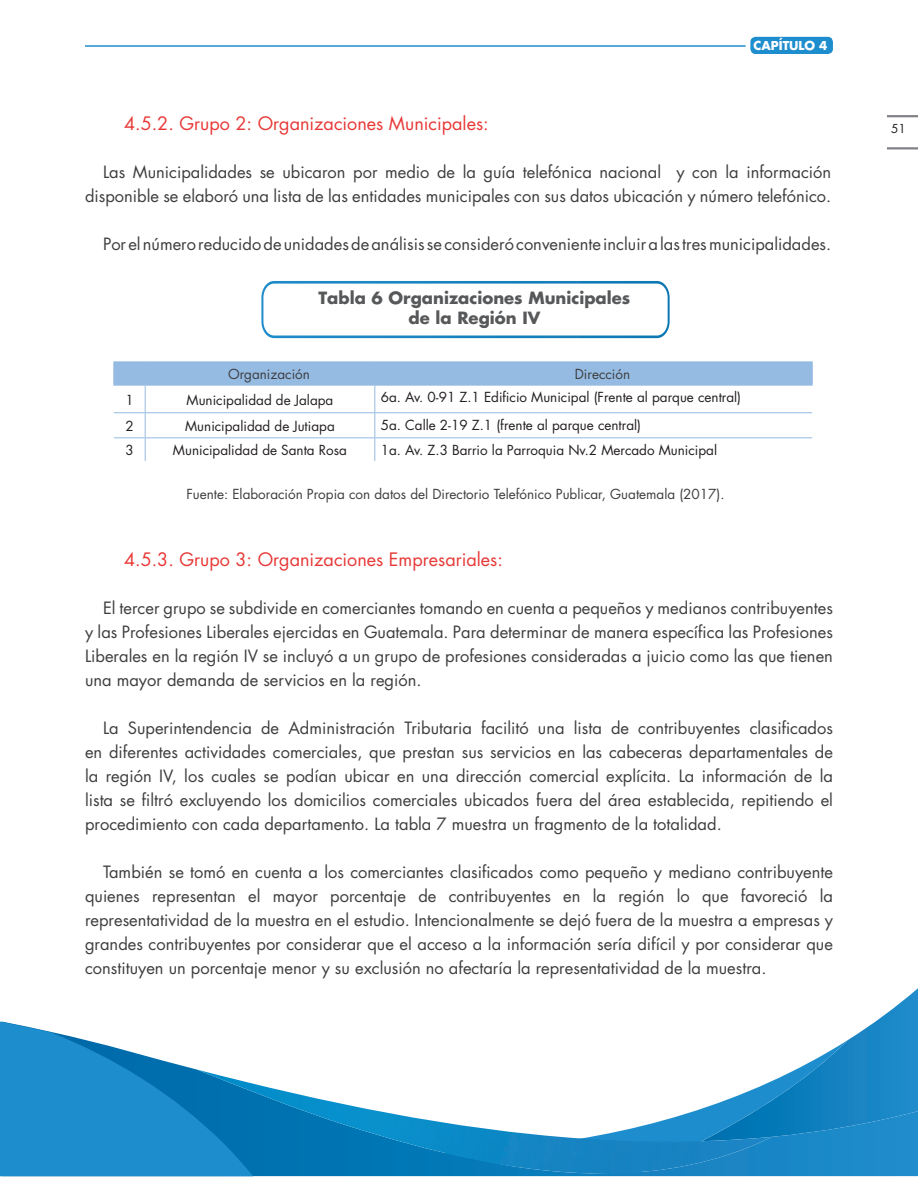
<style>
.page{position:relative;width:918px;height:1188px;background:#fff}
.page>*{position:absolute;margin:0;border:0;box-sizing:border-box;transform-origin:0 0}
.Subtitulos_1{font:18px "Futura Std";color:#e73937}
.CUERPO{font:16.5px/24px "Futura Std";color:#3e3e3f;text-align:justify}
.pastillas_tablas{font:700 16.5px/19.8px "Futura";color:#57585a;text-align:center}
.t1{font:13.5px "Futura Std";color:#231f20}
.pie_de_página{font:13.5px "Futura Std";color:#3e3e3f}
.CUERPO-2{font:13.5px "Futura Std";color:#3e3e3f}
.t2{font:700 12px "Futura";color:#fff}
.t3{font:12px "Futura Std";color:#231f20}
</style>
<div class="page">
<hr style="left:887px;top:115px;width:31px;height:2px;background:#808285">
<hr style="left:887px;top:147px;width:31px;height:2px;background:#808285">
<hr style="left:85px;top:45px;width:661px;height:2px;background:#1e8dcd">
<div style="left:750px;top:37px;width:83px;height:17px;background:#1e8dcd;border-radius:5px"></div>
<svg style="left:875px;top:988px;width:43px;height:34px"></svg>
<svg style="left:253px;top:1022px;width:665px;height:154px"></svg>
<svg style="left:0;top:1022px;width:253px;height:154px"></svg>
<img style="left:197px;top:1070px;width:575px;height:104px">
<hr style="left:113px;top:361px;width:32px;height:2px;background:#95bbe3">
<hr style="left:145px;top:361px;width:230px;height:2px;background:#95bbe3">
<hr style="left:375px;top:361px;width:438px;height:2px;background:#95bbe3">
<svg style="left:113px;top:362px;width:700px;height:99px"></svg>
<svg style="left:261px;top:281px;width:409px;height:57px"></svg>
<p class="t2" style="left:754px;top:38px;width:75px">CAPÍTULO 4</p>
<p class="Subtitulos_1" style="left:124px;top:112px;width:366px">4.5.2. Grupo 2: Organizaciones Municipales:</p>
<p class="CUERPO" style="left:85px;top:160px;width:748px;text-align:right">Las Municipalidades se ubicaron por medio de la guía telefónica nacional y con la información disponible se elaboró una lista de las entidades municipales con sus datos ubicación y número telefónico.</p>
<p class="CUERPO" style="left:103px;top:232px;width:730px">Por el número reducido de unidades de análisis se consideró conveniente incluir a las tres municipalidades.</p>
<p class="pastillas_tablas" style="left:318px;top:288px;width:313px">Tabla 6 Organizaciones Municipales de la Región IV</p>
<p class="CUERPO-2" style="left:228px;top:366px;width:83px">Organización</p>
<p class="CUERPO-2" style="left:575px;top:366px;width:57px">Dirección</p>
<p class="t1" style="left:125px;top:391px;width:10px">1</p>
<p class="t1" style="left:187px;top:391px;width:148px">Municipalidad de Jalapa</p>
<p class="t1" style="left:381px;top:389px;width:362px">6a. Av. 0-91 Z.1 Edificio Municipal (Frente al parque central)</p>
<p class="t1" style="left:125px;top:417px;width:10px">2</p>
<p class="t1" style="left:185px;top:417px;width:151px">Municipalidad de Jutiapa</p>
<p class="t1" style="left:381px;top:416px;width:262px">5a. Calle 2-19 Z.1 (frente al parque central)</p>
<p class="t1" style="left:125px;top:441px;width:10px">3</p>
<p class="t1" style="left:173px;top:441px;width:176px">Municipalidad de Santa Rosa</p>
<p class="t1" style="left:381px;top:441px;width:338px">1a. Av. Z.3 Barrio la Parroquia Nv.2 Mercado Municipal</p>
<p class="pie_de_página" style="left:186px;top:486px;width:540px">Fuente: Elaboración Propia con datos del Directorio Telefónico Publicar, Guatemala (2017).</p>
<p class="Subtitulos_1" style="left:124px;top:548px;width:381px">4.5.3. Grupo 3: Organizaciones Empresariales:</p>
<p class="CUERPO" style="left:85px;top:596px;width:749px;text-indent:18px">El tercer grupo se subdivide en comerciantes tomando en cuenta a pequeños y medianos contribuyentes y las Profesiones Liberales ejercidas en Guatemala. Para determinar de manera específica las Profesiones Liberales en la región IV se incluyó a un grupo de profesiones consideradas a juicio como las que tienen una mayor demanda de servicios en la región.</p>
<p class="CUERPO" style="left:85px;top:716px;width:750px;text-indent:18px">La Superintendencia de Administración Tributaria facilitó una lista de contribuyentes clasificados en diferentes actividades comerciales, que prestan sus servicios en las cabeceras departamentales de la región IV, los cuales se podían ubicar en una dirección comercial explícita. La información de la lista se filtró excluyendo los domicilios comerciales ubicados fuera del área establecida, repitiendo el procedimiento con cada departamento. La tabla 7 muestra un fragmento de la totalidad.</p>
<p class="CUERPO" style="left:85px;top:860px;width:749px;text-indent:18px">También se tomó en cuenta a los comerciantes clasificados como pequeño y mediano contribuyente quienes representan el mayor porcentaje de contribuyentes en la región lo que favoreció la representatividad de la muestra en el estudio. Intencionalmente se dejó fuera de la muestra a empresas y grandes contribuyentes por considerar que el acceso a la información sería difícil y por considerar que constituyen un porcentaje menor y su exclusión no afectaría la representatividad de la muestra.</p>
<p class="t3" style="left:891px;top:121px;width:16px">51</p>
</div>
